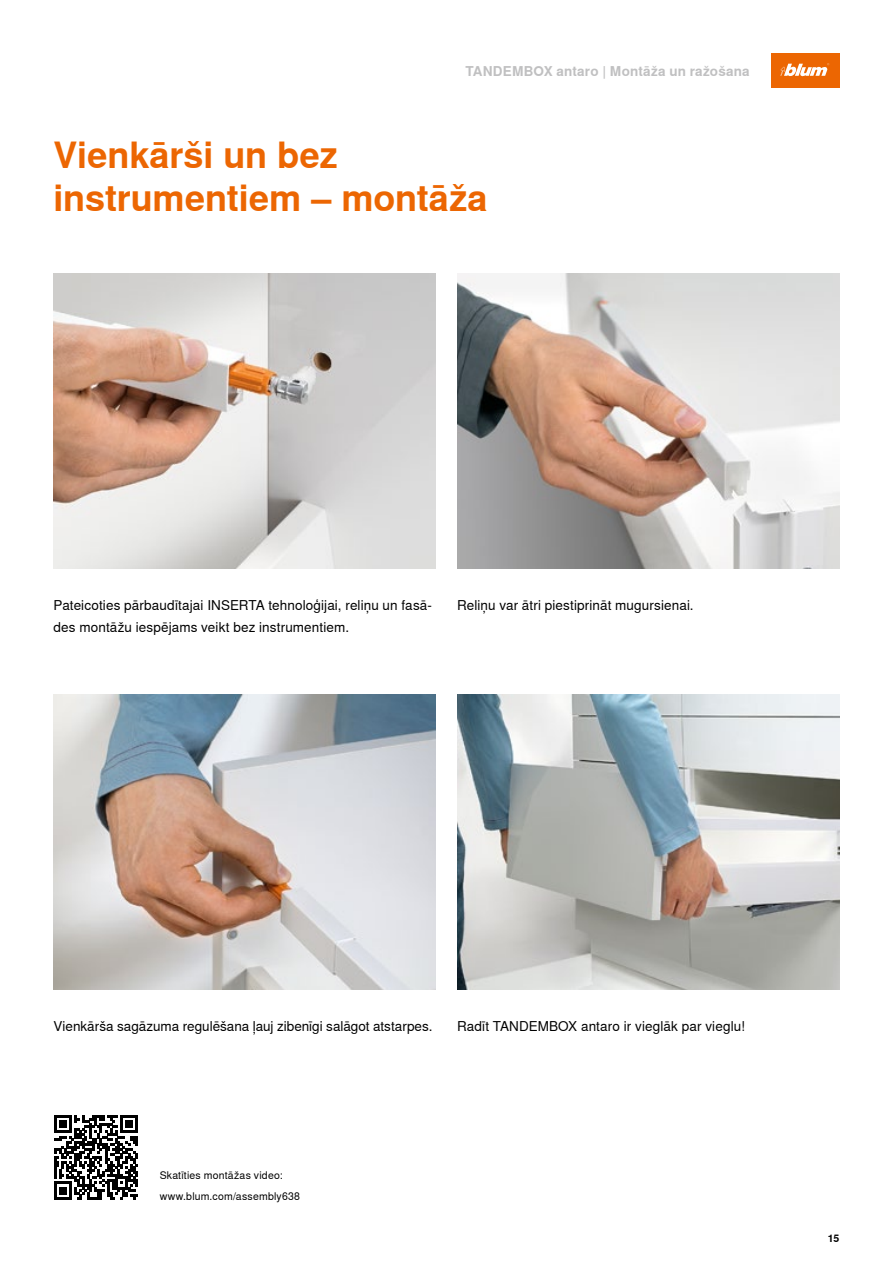
<style>
.page{position:relative;width:893px;height:1263px;background:#fff}
.page>*{position:absolute;margin:0;border:0;box-sizing:border-box;transform-origin:0 0}
._24_Head_A4_White_Bold{font:700 36px/42.2px "Nimbus Sans Global";color:#ec6602}
._09_Copy_Black_Regular{font:13.5px/21px "Nimbus Sans Global";letter-spacing:.01em;color:#000}
._09_Category_White_Bold{font:700 13.5px "Nimbus Sans Global";letter-spacing:.015em;color:#c0c0c1}
._07_QR-Code_White_Regular{font:10.5px "Nimbus Sans Global";letter-spacing:.02em;color:#000}
.t1{font:700 10.5px "Nimbus Sans Global";color:#000}
</style>
<div class="page">
<div style="left:771px;top:54px;width:68px;height:34px;background:#ec6602"></div>
<svg style="left:780px;top:63px;width:49px;height:13px"></svg>
<img style="left:54px;top:274px;width:382px;height:294px">
<img style="left:457px;top:274px;width:382px;height:294px">
<img style="left:54px;top:695px;width:382px;height:294px">
<img style="left:457px;top:695px;width:382px;height:294px">
<svg style="left:54px;top:1199px;width:82px;height:1px"></svg>
<svg style="left:54px;top:1115px;width:84px;height:84px"></svg>
<p class="_09_Category_White_Bold" style="left:465px;top:63px;width:286px">TANDEMBOX antaro | Montāža un ražošana</p>
<p class="_24_Head_A4_White_Bold" style="left:54px;top:135px;width:435px">Vienkārši un bez instrumentiem – montāža</p>
<p class="_09_Copy_Black_Regular" style="left:54px;top:595px;width:380px">Pateicoties pārbaudītajai INSERTA tehnoloģijai, reliņu un fasā&shy;des montāžu iespējams veikt bez instrumentiem.</p>
<p class="_09_Copy_Black_Regular" style="left:457px;top:595px;width:238px">Reliņu var ātri piestiprināt mugursienai.</p>
<p class="_09_Copy_Black_Regular" style="left:54px;top:1016px;width:380px">Vienkārša sagāzuma regulēšana ļauj zibenīgi salāgot atstarpes.</p>
<p class="_09_Copy_Black_Regular" style="left:457px;top:1016px;width:289px">Radīt TANDEMBOX antaro ir vieglāk par vieglu!</p>
<p class="_07_QR-Code_White_Regular" style="left:160px;top:1169px;width:124px">Skatīties montāžas video:</p>
<p class="_07_QR-Code_White_Regular" style="left:160px;top:1190px;width:142px">www.blum.com/assembly638</p>
<p class="t1" style="left:828px;top:1232px;width:13px">15</p>
</div>
